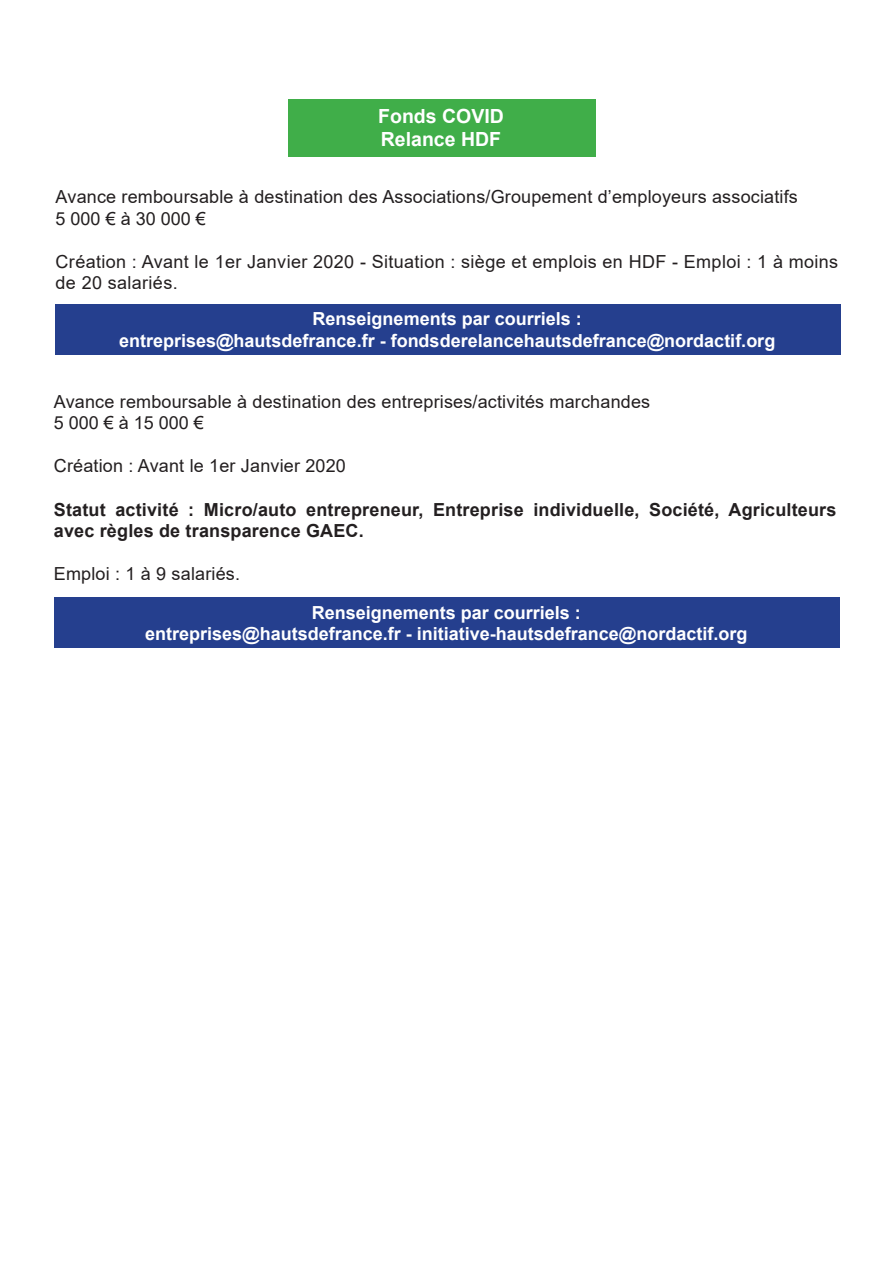
<style>
.page{position:relative;width:893px;height:1263px;background:#fff}
.page>*{position:absolute;margin:0;border:0;box-sizing:border-box;transform-origin:0 0}
.t1{font:700 19.5px/23.4px "Arial";color:#fff}
.t2{font:18px/21.6px "Arial";letter-spacing:.01em;color:#231f20}
.t3{font:700 18px/21.6px "Arial";color:#fff;text-align:center}
.t4{font:700 18px/21.6px "Arial";letter-spacing:.01em;color:#231f20}
</style>
<div class="page">
<div style="left:288px;top:99px;width:308px;height:57px;background:#40ae49"></div>
<div style="left:55px;top:304px;width:786px;height:51px;background:#253f8e"></div>
<div style="left:55px;top:597px;width:785px;height:51px;background:#253f8e"></div>
<p class="t1" style="left:378px;top:105px;width:127px">Fonds COVID<br>Relance HDF</p>
<p class="t2" style="left:56px;top:186px;width:744px">Avance remboursable à destination des Associations/Groupement d’employeurs associatifs<br>5 000 € à 30 000 €</p>
<p class="t2" style="left:56px;top:251px;width:784px">Création : Avant le 1er Janvier 2020 - Situation : siège et emplois en HDF - Emploi : 1 à moins de 20 salariés.</p>
<p class="t3" style="left:119px;top:308px;width:658px">Renseignements par courriels :<br>entreprises@hautsdefrance.fr - fondsderelancehautsdefrance@nordactif.org</p>
<p class="t2" style="left:54px;top:390px;width:598px">Avance remboursable à destination des entreprises/activités marchandes<br>5 000 € à 15 000 €</p>
<p class="t2" style="left:54px;top:455px;width:294px">Création : Avant le 1er Janvier 2020</p>
<p class="t4" style="left:54px;top:499px;width:784px">Statut activité : Micro/auto entrepreneur, Entreprise individuelle, Société, Agriculteurs avec règles de transparence GAEC.</p>
<p class="t2" style="left:54px;top:563px;width:188px">Emploi : 1 à 9 salariés.</p>
<p class="t3" style="left:145px;top:602px;width:604px">Renseignements par courriels :<br>entreprises@hautsdefrance.fr - initiative-hautsdefrance@nordactif.org</p>
</div>
